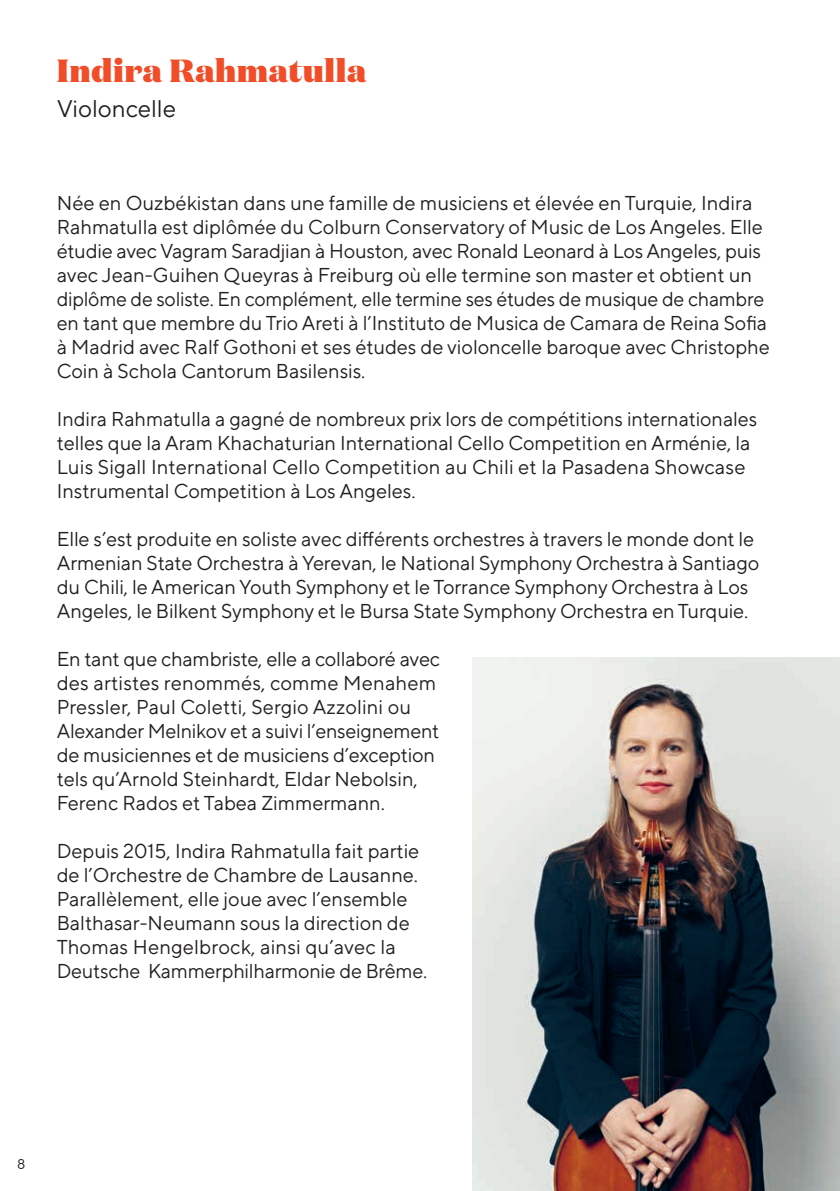
<style>
.page{position:relative;width:840px;height:1191px;background:#fff}
.page>*{position:absolute;margin:0;border:0;box-sizing:border-box;transform-origin:0 0}
.t1{font:900 32px "Domaine Display";letter-spacing:.02em;color:#f04d28}
.t2{font:24px "TT Norms Pro Var Roman";color:#231f20}
.t3{font:20px/24px "TT Norms Pro Var Roman";color:#231f20}
.t4{font:14px "TT Norms Pro Var Roman";color:#231f20}
</style>
<div class="page">
<img style="left:472px;top:658px;width:367px;height:533px">
<h1 class="t1" style="left:57px;top:49px;width:310px">Indira Rahmatulla</h1>
<p class="t2" style="left:57px;top:91px;width:121px">Violoncelle</p>
<p class="t3" style="left:57px;top:189px;width:714px">Née en Ouzbékistan dans une famille de musiciens et élevée en Turquie, Indira Rahmatulla est diplômée du Colburn Conservatory of Music de Los Angeles. Elle étudie avec Vagram Saradjian à Houston, avec Ronald Leonard à Los Angeles, puis avec Jean-Guihen Queyras à Freiburg où elle termine son master et obtient un diplôme de soliste. En complément, elle termine ses études de musique de chambre en tant que membre du Trio Areti à l’Instituto de Musica de Camara de Reina Sofia à Madrid avec Ralf Gothoni et ses études de violoncelle baroque avec Christophe Coin à Schola Cantorum Basilensis.</p>
<p class="t3" style="left:57px;top:405px;width:701px">Indira Rahmatulla a gagné de nombreux prix lors de compétitions internationales telles que la Aram Khachaturian International Cello Competition en Arménie, la Luis Sigall International Cello Competition au Chili et la Pasadena Showcase Instrumental Competition à Los Angeles.</p>
<p class="t3" style="left:57px;top:525px;width:703px">Elle s’est produite en soliste avec différents orchestres à travers le monde dont le Armenian State Orchestra à Yerevan, le National Symphony Orchestra à Santiago du Chili, le American Youth Symphony et le Torrance Symphony Orchestra à Los Angeles, le Bilkent Symphony et le Bursa State Symphony Orchestra en Turquie.</p>
<p class="t3" style="left:57px;top:645px;width:384px">En tant que chambriste, elle a collaboré avec des artistes renommés, comme Menahem Pressler, Paul Coletti, Sergio Azzolini ou Alexander Melnikov et a suivi l’enseignement de musiciennes et de musiciens d’exception tels qu’Arnold Steinhardt, Eldar Nebolsin, Ferenc Rados et Tabea Zimmermann.</p>
<p class="t3" style="left:57px;top:837px;width:372px">Depuis 2015, Indira Rahmatulla fait partie de l’Orchestre de Chambre de Lausanne.<br>Parallèlement, elle joue avec l’ensemble Balthasar-Neumann sous la direction de Thomas Hengelbrock, ainsi qu’avec la Deutsche Kammerphilharmonie de Brême.</p>
<p class="t4" style="left:17px;top:1153px;width:10px">8</p>
</div>
